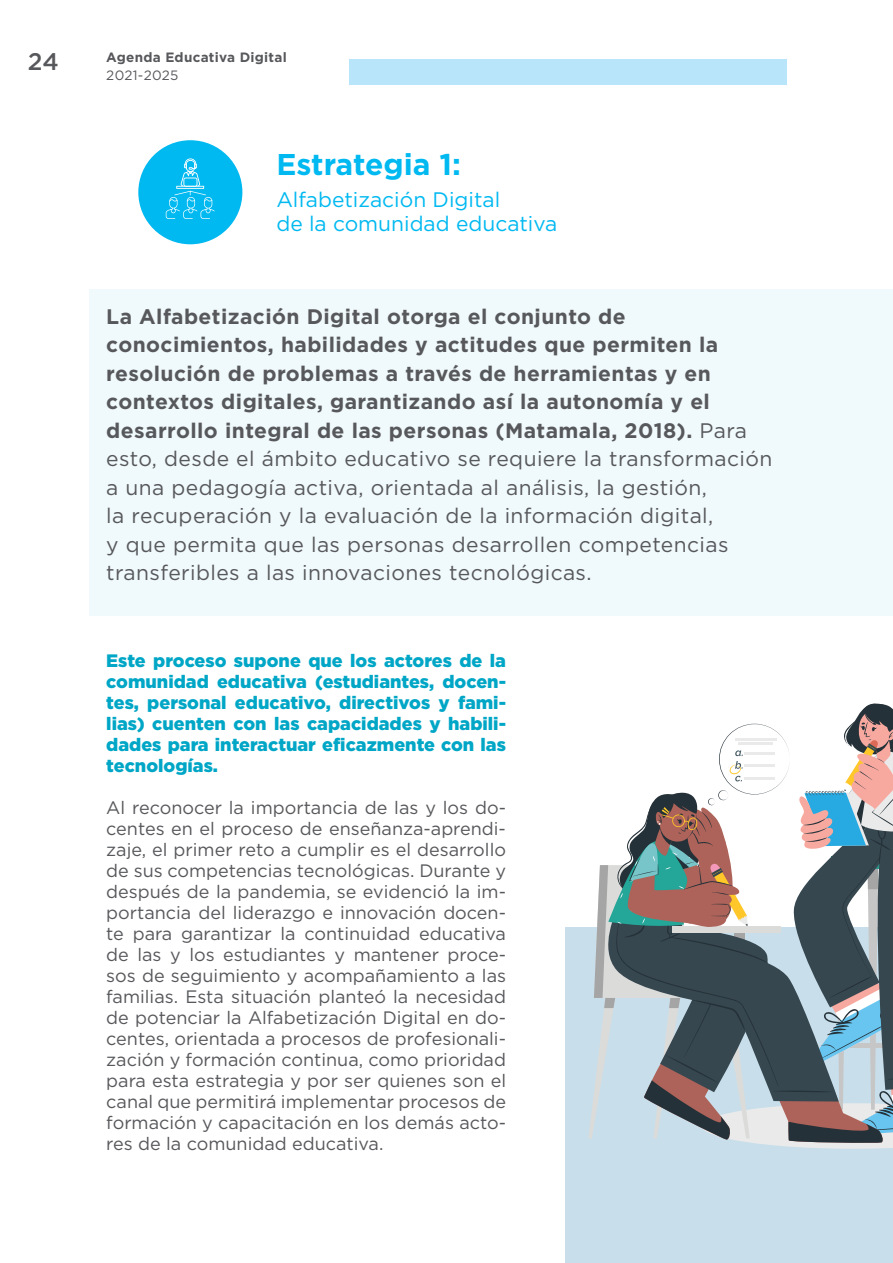
<style>
.page{position:relative;width:893px;height:1263px;background:#fff}
.page>*{position:absolute;margin:0;border:0;box-sizing:border-box;transform-origin:0 0}
.t1{font:700 30px "Gotham";color:#00b9f1}
.t2{font:500 24px "Gotham";color:#57585b}
.t3{font:21px/28.5px "Gotham";letter-spacing:.02em;color:#57585b}
.t4{font:21px/24px "Gotham";color:#00b9f1}
.t5{font:18px/21px "Gotham";color:#57585b;text-align:justify}
.t6{font:900 18px/21px "Gotham";color:#00a6c6;text-align:justify}
.t7{font:700 13.5px "Gotham";letter-spacing:.02em;color:#57585b}
.t8{font:13.5px "Gotham";letter-spacing:.02em;color:#57585b}
.s1{font-weight:700}
</style>
<div class="page">
<div style="left:349px;top:60px;width:438px;height:25px;background:#b9e5fa"></div>
<div style="left:89px;top:289px;width:804px;height:326px;background:#f0f9fb"></div>
<div style="left:138px;top:140px;width:104px;height:104px;background:#00b9f1;border-radius:50%"></div>
<svg style="left:166px;top:158px;width:49px;height:61px"></svg>
<div style="left:566px;top:927px;width:327px;height:336px;background:#c8dfeb"></div>
<svg style="left:589px;top:703px;width:304px;height:446px"></svg>
<h2 class="t2" style="left:28px;top:46px;width:33px">24</h2>
<p class="t7" style="left:106px;top:48px;width:182px">Agenda Educativa Digital</p>
<p class="t8" style="left:106px;top:66px;width:74px">2021-2025</p>
<h1 class="t1" style="left:276px;top:144px;width:186px">Estrategia 1:</h1>
<p class="t4" style="left:276px;top:187px;width:282px">Alfabetización Digital<br>de la comunidad educativa</p>
<p class="t3" style="left:106px;top:301px;width:667px"><span class="s1">La Alfabetización Digital otorga el conjunto de conocimientos, habilidades y actitudes que permiten la resolución de problemas a través de herramientas y en contextos digitales, garantizando así la autonomía y el desarrollo integral de las personas (Matamala, 2018).</span> Para esto, desde el ámbito educativo se requiere la transformación a una pedagogía activa, orientada al análisis, la gestión,<br>la recuperación y la evaluación de la información digital,<br>y que permita que las personas desarrollen competencias transferibles a las innovaciones tecnológicas.</p>
<p class="t6" style="left:106px;top:649px;width:401px">Este proceso supone que los actores de la comunidad educativa (estudiantes, docen&shy;tes, personal educativo, directivos y fami&shy;lias) cuenten con las capacidades y habili&shy;dades para interactuar eficazmente con las tecnologías.</p>
<p class="t5" style="left:106px;top:797px;width:401px">Al reconocer la importancia de las y los do&shy;centes en el proceso de enseñanza-aprendi&shy;zaje, el primer reto a cumplir es el desarrollo de sus competencias tecnológicas. Durante y después de la pandemia, se evidenció la im&shy;portancia del liderazgo e innovación docen&shy;te para garantizar la continuidad educativa de las y los estudiantes y mantener proce&shy;sos de seguimiento y acompañamiento a las familias. Esta situación planteó la necesidad de potenciar la Alfabetización Digital en do&shy;centes, orientada a procesos de profesionali&shy;zación y formación continua, como prioridad para esta estrategia y por ser quienes son el canal que permitirá implementar procesos de formación y capacitación en los demás acto&shy;res de la comunidad educativa.</p>
</div>
